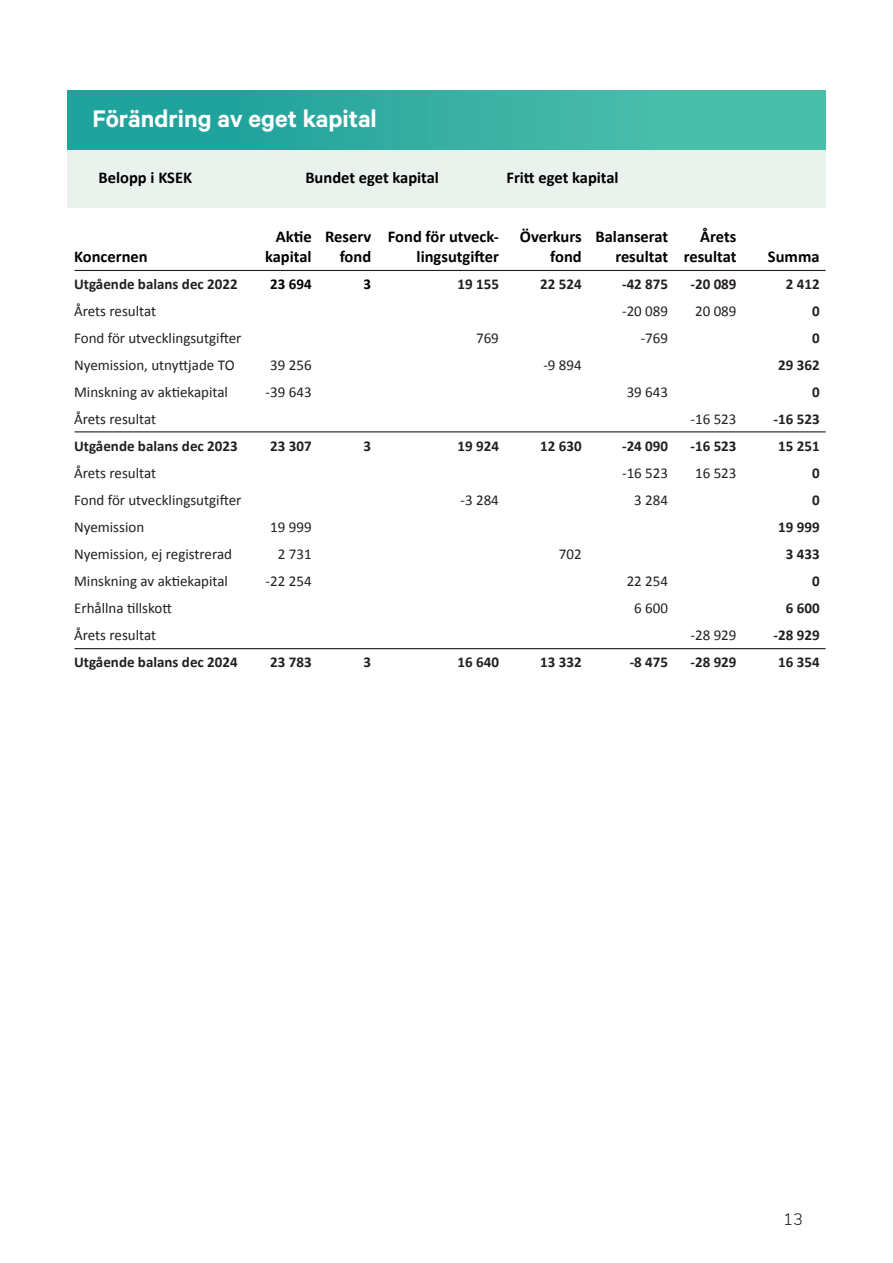
<style>
.page{position:relative;width:893px;height:1263px;background:#fff}
.page>*{position:absolute;margin:0;border:0;box-sizing:border-box;transform-origin:0 0}
.t1{font:600 27px "Calibre";color:#fff}
.t2{font:700 16.5px/19.8px "Calibri";color:#000;text-align:right}
.t3{font:300 16.5px "Nunito Sans";color:#231f20}
.t4{font:15px "Calibri";color:#231f20}
.t5{font:700 15px "Calibri";color:#231f20}
.t6{font:700 15px "Calibri";color:#000}
</style>
<div class="page">
<div style="left:67px;top:149px;width:759px;height:59px;background:#eaf2ed"></div>
<div style="left:67px;top:90px;width:759px;height:59px;background:linear-gradient(to right,#1a9e9a,#51c3ac)"></div>
<hr style="left:75px;top:431px;width:751px;height:1px;background:#231f20">
<hr style="left:75px;top:648px;width:751px;height:1px;background:#231f20">
<hr style="left:75px;top:270px;width:751px;height:1px;background:#231f20">
<p class="t1" style="left:93px;top:103px;width:286px">Förändring av eget kapital</p>
<p class="t2" style="left:99px;top:167px;width:95px">Belopp i KSEK</p>
<p class="t2" style="left:305px;top:167px;width:135px">Bundet eget kapital</p>
<p class="t2" style="left:506px;top:167px;width:114px">Fritt eget kapital</p>
<p class="t2" style="left:74px;top:246px;width:75px">Koncernen</p>
<p class="t2" style="left:265px;top:226px;width:48px">Aktie kapital</p>
<p class="t2" style="left:325px;top:226px;width:48px">Reserv fond</p>
<p class="t2" style="left:388px;top:226px;width:112px">Fond för utveck&shy;lingsutgifter</p>
<p class="t2" style="left:520px;top:226px;width:63px">Överkurs fond</p>
<p class="t2" style="left:595px;top:226px;width:74px">Balanserat resultat</p>
<p class="t2" style="left:684px;top:226px;width:54px">Årets resultat</p>
<p class="t2" style="left:768px;top:246px;width:53px">Summa</p>
<p class="t5" style="left:74px;top:274px;width:165px">Utgående balans dec 2022</p>
<p class="t6" style="left:270px;top:274px;width:43px">23 694</p>
<p class="t6" style="left:364px;top:274px;width:9px">3</p>
<p class="t5" style="left:457px;top:274px;width:43px">19 155</p>
<p class="t5" style="left:540px;top:274px;width:43px">22 524</p>
<p class="t5" style="left:622px;top:274px;width:48px">-42 875</p>
<p class="t5" style="left:690px;top:274px;width:48px">-20 089</p>
<p class="t5" style="left:786px;top:274px;width:35px">2 412</p>
<p class="t4" style="left:74px;top:301px;width:83px">Årets resultat</p>
<p class="t4" style="left:622px;top:301px;width:48px">-20 089</p>
<p class="t4" style="left:695px;top:301px;width:43px">20 089</p>
<p class="t5" style="left:812px;top:301px;width:9px">0</p>
<p class="t4" style="left:74px;top:328px;width:169px">Fond för utvecklingsutgifter</p>
<p class="t4" style="left:476px;top:328px;width:24px">769</p>
<p class="t4" style="left:641px;top:328px;width:29px">-769</p>
<p class="t5" style="left:812px;top:328px;width:9px">0</p>
<p class="t4" style="left:74px;top:355px;width:162px">Nyemission, utnyttjade TO</p>
<p class="t4" style="left:270px;top:355px;width:43px">39 256</p>
<p class="t4" style="left:543px;top:355px;width:40px">-9 894</p>
<p class="t5" style="left:778px;top:355px;width:43px">29 362</p>
<p class="t4" style="left:74px;top:382px;width:155px">Minskning av aktiekapital</p>
<p class="t4" style="left:266px;top:382px;width:48px">-39 643</p>
<p class="t4" style="left:627px;top:382px;width:43px">39 643</p>
<p class="t5" style="left:812px;top:382px;width:9px">0</p>
<p class="t4" style="left:74px;top:409px;width:83px">Årets resultat</p>
<p class="t4" style="left:690px;top:409px;width:48px">-16 523</p>
<p class="t5" style="left:774px;top:409px;width:48px">-16 523</p>
<p class="t5" style="left:74px;top:436px;width:165px">Utgående balans dec 2023</p>
<p class="t5" style="left:270px;top:436px;width:43px">23 307</p>
<p class="t5" style="left:364px;top:436px;width:9px">3</p>
<p class="t5" style="left:457px;top:436px;width:43px">19 924</p>
<p class="t5" style="left:540px;top:436px;width:43px">12 630</p>
<p class="t5" style="left:622px;top:436px;width:48px">-24 090</p>
<p class="t5" style="left:690px;top:436px;width:48px">-16 523</p>
<p class="t5" style="left:778px;top:436px;width:43px">15 251</p>
<p class="t4" style="left:74px;top:463px;width:83px">Årets resultat</p>
<p class="t4" style="left:622px;top:463px;width:48px">-16 523</p>
<p class="t4" style="left:695px;top:463px;width:43px">16 523</p>
<p class="t5" style="left:812px;top:463px;width:9px">0</p>
<p class="t4" style="left:74px;top:490px;width:169px">Fond för utvecklingsutgifter</p>
<p class="t4" style="left:460px;top:490px;width:40px">-3 284</p>
<p class="t4" style="left:634px;top:490px;width:35px">3 284</p>
<p class="t5" style="left:812px;top:490px;width:9px">0</p>
<p class="t4" style="left:74px;top:517px;width:72px">Nyemission</p>
<p class="t4" style="left:270px;top:517px;width:43px">19 999</p>
<p class="t5" style="left:778px;top:517px;width:43px">19 999</p>
<p class="t4" style="left:74px;top:544px;width:159px">Nyemission, ej registrerad</p>
<p class="t4" style="left:278px;top:544px;width:35px">2 731</p>
<p class="t4" style="left:559px;top:544px;width:24px">702</p>
<p class="t5" style="left:786px;top:544px;width:35px">3 433</p>
<p class="t4" style="left:74px;top:571px;width:155px">Minskning av aktiekapital</p>
<p class="t4" style="left:266px;top:571px;width:48px">-22 254</p>
<p class="t4" style="left:627px;top:571px;width:43px">22 254</p>
<p class="t5" style="left:812px;top:571px;width:9px">0</p>
<p class="t4" style="left:74px;top:598px;width:99px">Erhållna tillskott</p>
<p class="t4" style="left:634px;top:598px;width:35px">6 600</p>
<p class="t5" style="left:786px;top:598px;width:35px">6 600</p>
<p class="t4" style="left:74px;top:625px;width:83px">Årets resultat</p>
<p class="t4" style="left:690px;top:625px;width:48px">-28 929</p>
<p class="t5" style="left:774px;top:625px;width:48px">-28 929</p>
<p class="t5" style="left:74px;top:652px;width:165px">Utgående balans dec 2024</p>
<p class="t5" style="left:270px;top:652px;width:43px">23 783</p>
<p class="t5" style="left:364px;top:652px;width:9px">3</p>
<p class="t5" style="left:457px;top:652px;width:43px">16 640</p>
<p class="t5" style="left:540px;top:652px;width:43px">13 332</p>
<p class="t5" style="left:630px;top:652px;width:40px">-8 475</p>
<p class="t5" style="left:690px;top:652px;width:48px">-28 929</p>
<p class="t5" style="left:778px;top:652px;width:43px">16 354</p>
<p class="t3" style="left:783px;top:1208px;width:21px">13</p>
</div>
